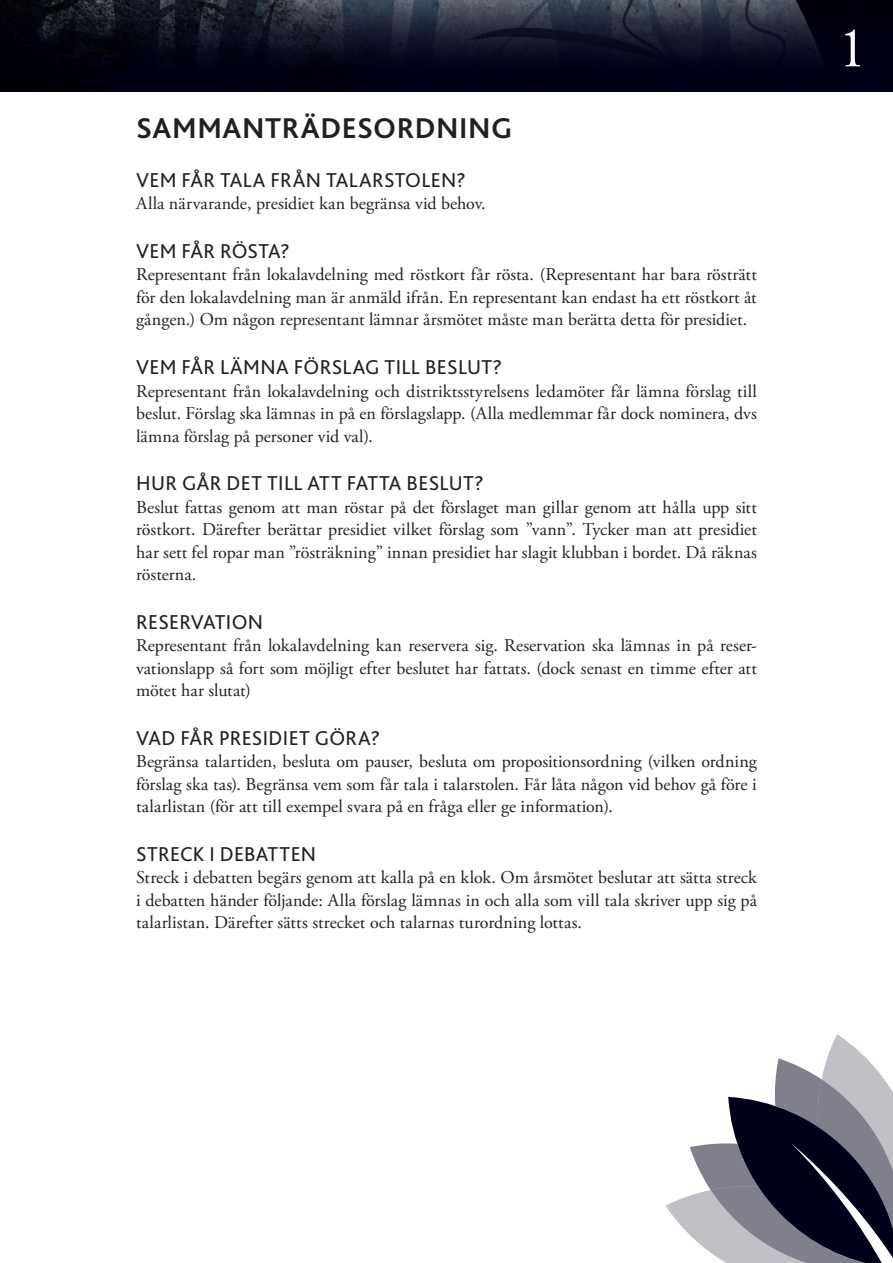
<style>
.page{position:relative;width:893px;height:1263px;background:#fff}
.page>*{position:absolute;margin:0;border:0;box-sizing:border-box;transform-origin:0 0}
.t1{font:52.5px "Animales Fantastic";color:#fff}
.Rubrik{font:700 30px "Bliss Pro";letter-spacing:.02em;color:#231f20}
.Mellanrubrik{font:21px "Bliss Pro";letter-spacing:.015em;color:#231f20}
.Garamond_bröd_ej_ind{font:18px/22.5px "Adobe Garamond Pro";color:#231f20;text-align:justify}
</style>
<div class="page">
<svg style="left:665px;top:1034px;width:228px;height:229px"></svg>
<img style="left:0;top:0;width:893px;height:91px">
<p class="Rubrik" style="left:136px;top:110px;width:378px">SAMMANTRÄDESORDNING</p>
<p class="Mellanrubrik" style="left:136px;top:167px;width:331px">VEM FÅR TALA FRÅN TALARSTOLEN?</p>
<p class="Garamond_bröd_ej_ind" style="left:136px;top:193px;width:351px">Alla närvarande, presidiet kan begränsa vid behov.</p>
<p class="Mellanrubrik" style="left:136px;top:238px;width:155px">VEM FÅR RÖSTA?</p>
<p class="Garamond_bröd_ej_ind" style="left:136px;top:264px;width:622px">Representant från lokalavdelning med röstkort får rösta. (Representant har bara rösträtt för den lokalavdelning man är anmäld ifrån. En representant kan endast ha ett röstkort åt gången.) Om någon representant lämnar årsmötet måste man berätta detta för presidiet.</p>
<p class="Mellanrubrik" style="left:136px;top:354px;width:368px">VEM FÅR LÄMNA FÖRSLAG TILL BESLUT?</p>
<p class="Garamond_bröd_ej_ind" style="left:136px;top:380px;width:622px">Representant från lokalavdelning och distriktsstyrelsens ledamöter får lämna förslag till beslut. Förslag ska lämnas in på en förslagslapp. (Alla medlemmar får dock nominera, dvs lämna förslag på personer vid val).</p>
<p class="Mellanrubrik" style="left:136px;top:470px;width:349px">HUR GÅR DET TILL ATT FATTA BESLUT?</p>
<p class="Garamond_bröd_ej_ind" style="left:136px;top:496px;width:622px">Beslut fattas genom att man röstar på det förslaget man gillar genom att hålla upp sitt röstkort. Därefter berättar presidiet vilket förslag som ”vann”. Tycker man att presidiet har sett fel ropar man ”rösträkning” innan presidiet har slagit klubban i bordet. Då räknas rösterna.</p>
<p class="Mellanrubrik" style="left:136px;top:609px;width:128px">RESERVATION</p>
<p class="Garamond_bröd_ej_ind" style="left:136px;top:635px;width:622px">Representant från lokalavdelning kan reservera sig. Reservation ska lämnas in på reser&shy;vationslapp så fort som möjligt efter beslutet har fattats. (dock senast en timme efter att mötet har slutat)</p>
<p class="Mellanrubrik" style="left:136px;top:725px;width:245px">VAD FÅR PRESIDIET GÖRA?</p>
<p class="Garamond_bröd_ej_ind" style="left:136px;top:751px;width:622px">Begränsa talartiden, besluta om pauser, besluta om propositionsordning (vilken ordning förslag ska tas). Begränsa vem som får tala i talarstolen. Får låta någon vid behov gå före i talarlistan (för att till exempel svara på en fråga eller ge information).</p>
<p class="Mellanrubrik" style="left:136px;top:841px;width:181px">STRECK I DEBATTEN</p>
<p class="Garamond_bröd_ej_ind" style="left:136px;top:867px;width:622px">Streck i debatten begärs genom att kalla på en klok. Om årsmötet beslutar att sätta streck i debatten händer följande: Alla förslag lämnas in och alla som vill tala skriver upp sig på talarlistan. Därefter sätts strecket och talarnas turordning lottas.</p>
<h1 class="t1" style="left:840px;top:19px;width:27px">1</h1>
</div>
